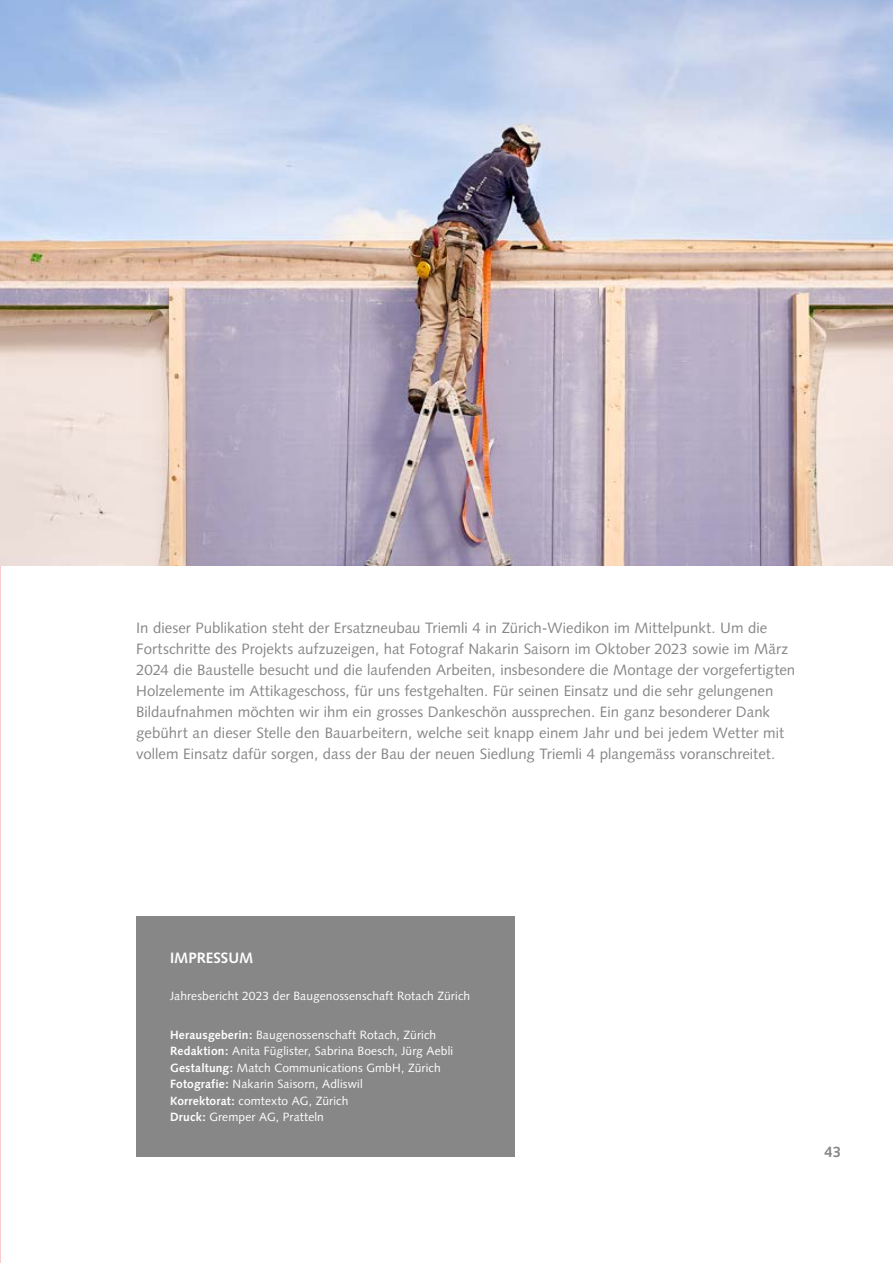
<style>
.page{position:relative;width:893px;height:1263px;background:#fff}
.page>*{position:absolute;margin:0;border:0;box-sizing:border-box;transform-origin:0 0}
.t1{font:15px/21px "Syntax";color:#878787}
.t2{font:700 15px "Syntax";color:#fff}
.t3{font:700 15px "Syntax";color:#878787}
.t4{font:12px/16.5px "Syntax";letter-spacing:.01em;color:#fff}
.s1{font-weight:700}
</style>
<div class="page">
<img style="left:0;top:0;width:893px;height:565px">
<div style="left:136px;top:916px;width:378px;height:241px;background:#878787"></div>
<p class="t1" style="left:136px;top:617px;width:661px">In dieser Publikation steht der Ersatzneubau Triemli 4 in Zürich-Wiedikon im Mittelpunkt. Um die Fortschritte des Projekts aufzuzeigen, hat Fotograf Nakarin Saisorn im Oktober 2023 sowie im März 2024 die Baustelle besucht und die laufenden Arbeiten, insbesondere die Montage der vorgefertigten Holzelemente im Attikageschoss, für uns festgehalten. Für seinen Einsatz und die sehr gelungenen Bildaufnahmen möchten wir ihm ein grosses Dankeschön aussprechen. Ein ganz besonderer Dank gebührt an dieser Stelle den Bauarbeitern, welche seit knapp einem Jahr und bei jedem Wetter mit vollem Einsatz dafür sorgen, dass der Bau der neuen Siedlung Triemli 4 plangemäss voranschreitet.</p>
<p class="t2" style="left:170px;top:949px;width:85px">IMPRESSUM</p>
<p class="t4" style="left:170px;top:988px;width:302px">Jahresbericht 2023 der Baugenossenschaft Rotach Zürich</p>
<p class="t4" style="left:170px;top:1026px;width:285px"><span class="s1">Herausgeberin:</span> Baugenossenschaft Rotach, Zürich <span class="s1">Redaktion:</span> Anita Füglister, Sabrina Boesch, Jürg Aebli <span class="s1">Gestaltung:</span> Match Communications GmbH, Zürich <span class="s1">Fotografie:</span> Nakarin Saisorn, Adliswil<br><span class="s1">Korrektorat:</span> comtexto AG, Zürich<br><span class="s1">Druck:</span> Gremper AG, Pratteln</p>
<p class="t3" style="left:825px;top:1143px;width:18px">43</p>
</div>
